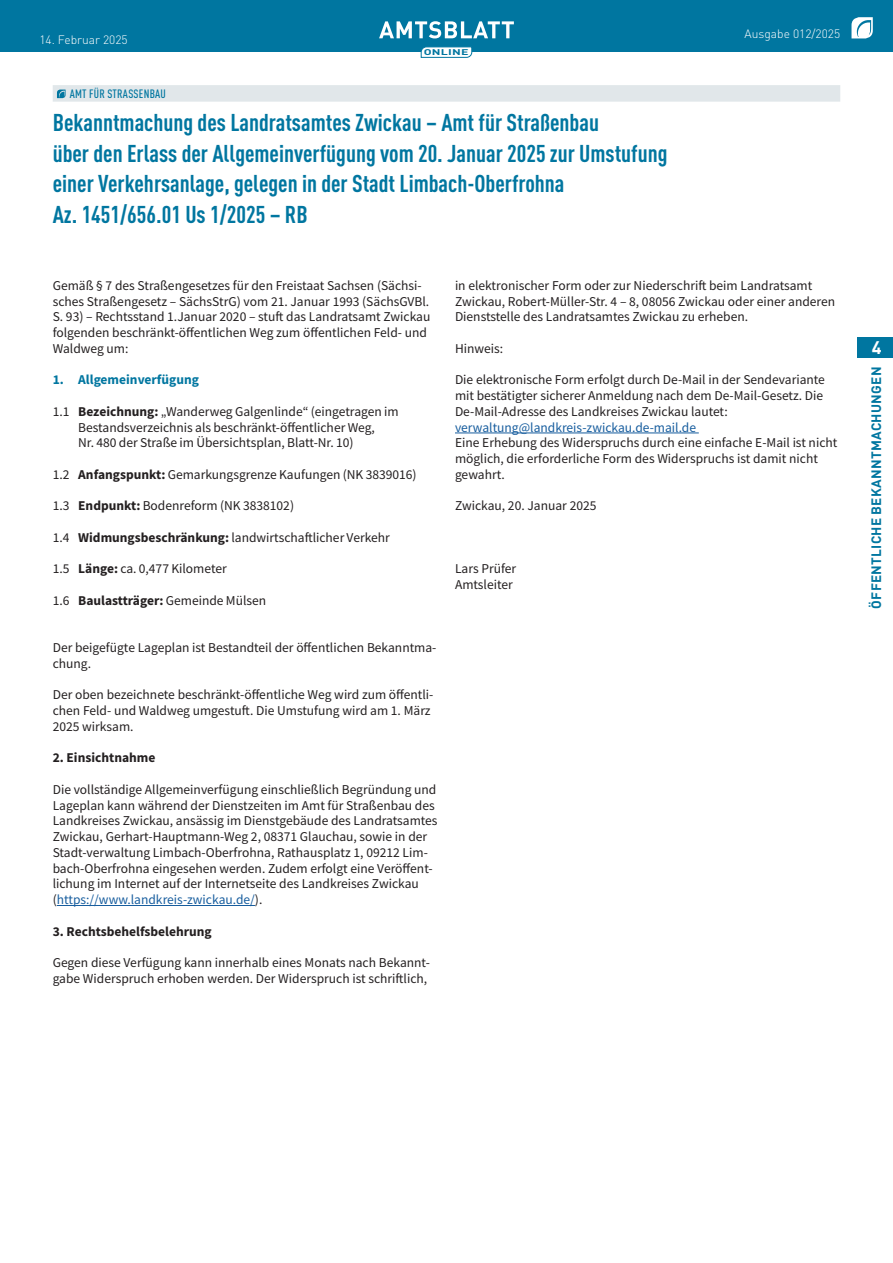
<style>
.page{position:relative;width:893px;height:1263px;background:#fff}
.page>*{position:absolute;margin:0;border:0;box-sizing:border-box;transform-origin:0 0}
._2022_-_Öffentliches_-_HZ16{font:700 condensed 24px/30.8px "DIN Pro";color:#0076a0}
.t1{font:700 18px "DIN Pro";color:#fff}
._2022_-_Brotschrift{font:13.5px/15.8px "Source Sans Pro";color:#231f20}
._2022_-_Brotschrift_-_Aufzählung_Zahlen_E{font:13.5px "Source Sans Pro";color:#231f20}
._2022_-_Brotschrift-2{font:700 13.5px "Source Sans Pro";color:#231f20}
.t2{font:700 13.5px "DIN Pro";letter-spacing:.02em;color:#0076a0}
._2022_-_Brotschrift_-_Aufzählung_Zahlen_E-2{font:700 13.5px "Source Sans Pro";color:#0076a0}
.t3{font:300 12px "DIN Pro";color:#fff}
._2022_-_Öffentliches_-_DZ{font:500 condensed 12px "DIN Pro";letter-spacing:.02em;color:#0076a0}
.t4{font:700 8.25px "DIN Pro";letter-spacing:.02em;color:#0076a0;scale:1.5 1}
.s1{font-weight:700}
.s2{color:#175d9e}
</style>
<div class="page">
<div style="left:0;top:0;width:893px;height:51px;background:#0076a0"></div>
<svg style="left:851px;top:17px;width:22px;height:21px"></svg>
<svg style="left:379px;top:21px;width:135px;height:17px"></svg>
<svg style="left:421px;top:47px;width:51px;height:11px"></svg>
<div style="left:857px;top:337px;width:36px;height:21px;background:#0076a0"></div>
<div style="left:53px;top:85px;width:787px;height:17px;background:#e1e7ea"></div>
<svg style="left:57px;top:90px;width:9px;height:8px"></svg>
<hr style="left:57px;top:905px;width:198px;height:1px;background:#175d9e">
<hr style="left:455px;top:433px;width:244px;height:1px;background:#175d9e">
<p class="t3" style="left:39px;top:30px;width:90px">14. Februar 2025</p>
<p class="t4" style="left:424px;top:45px;width:31px">ONLINE</p>
<p class="_2022_-_Öffentliches_-_DZ" style="left:70px;top:85px;width:98px">AMT FÜR STRASSENBAU</p>
<p class="_2022_-_Öffentliches_-_HZ16" style="left:53px;top:105px;width:616px">Bekanntmachung des Landratsamtes Zwickau – Amt für Straßenbau<br>über den Erlass der Allgemeinverfügung vom 20. Januar 2025 zur Umstufung einer Verkehrsanlage, gelegen in der Stadt Limbach-Oberfrohna<br>Az. 1451/656.01 Us 1/2025 – RB</p>
<p class="t3" style="left:745px;top:25px;width:97px">Ausgabe 012/2025</p>
<p class="_2022_-_Brotschrift" style="left:53px;top:277px;width:379px">Gemäß § 7 des Straßengesetzes für den Freistaat Sachsen (Sächsi&shy;sches Straßengesetz – SächsStrG) vom 21. Januar 1993 (SächsGVBl.<br>S. 93) – Rechtsstand 1.Januar 2020 – stuft das Landratsamt Zwickau folgenden beschränkt-öffentlichen Weg zum öffentlichen Feld- und Waldweg um:</p>
<p class="_2022_-_Brotschrift_-_Aufzählung_Zahlen_E-2" style="left:53px;top:371px;width:148px">1. Allgemeinverfügung</p>
<p class="_2022_-_Brotschrift_-_Aufzählung_Zahlen_E" style="left:53px;top:403px;width:347px">1.1 <span class="s1">Bezeichnung:</span> „Wanderweg Galgenlinde“ (eingetragen im</p>
<p class="_2022_-_Brotschrift_-_Aufzählung_Zahlen_E" style="left:78px;top:418px;width:298px">Bestandsverzeichnis als beschränkt-öffentlicher Weg,</p>
<p class="_2022_-_Brotschrift_-_Aufzählung_Zahlen_E" style="left:78px;top:434px;width:277px">Nr. 480 der Straße im Übersichtsplan, Blatt-Nr. 10)</p>
<p class="_2022_-_Brotschrift_-_Aufzählung_Zahlen_E" style="left:53px;top:466px;width:365px">1.2 <span class="s1">Anfangspunkt:</span> Gemarkungsgrenze Kaufungen (NK 3839016)</p>
<p class="_2022_-_Brotschrift_-_Aufzählung_Zahlen_E" style="left:53px;top:497px;width:243px">1.3 <span class="s1">Endpunkt:</span> Bodenreform (NK 3838102)</p>
<p class="_2022_-_Brotschrift_-_Aufzählung_Zahlen_E" style="left:53px;top:529px;width:339px">1.4 <span class="s1">Widmungsbeschränkung:</span> landwirtschaftlicher Verkehr</p>
<p class="_2022_-_Brotschrift_-_Aufzählung_Zahlen_E" style="left:53px;top:560px;width:176px">1.5 <span class="s1">Länge:</span> ca. 0,477 Kilometer</p>
<p class="_2022_-_Brotschrift_-_Aufzählung_Zahlen_E" style="left:53px;top:592px;width:215px">1.6 <span class="s1">Baulastträger:</span> Gemeinde Mülsen</p>
<p class="_2022_-_Brotschrift" style="left:53px;top:640px;width:385px">Der beigefügte Lageplan ist Bestandteil der öffentlichen Bekanntma&shy;chung.</p>
<p class="_2022_-_Brotschrift" style="left:53px;top:687px;width:382px">Der oben bezeichnete beschränkt-öffentliche Weg wird zum öffentli&shy;chen Feld- und Waldweg umgestuft. Die Umstufung wird am 1. März<br>2025 wirksam.</p>
<p class="_2022_-_Brotschrift-2" style="left:53px;top:749px;width:104px">2. Einsichtnahme</p>
<p class="_2022_-_Brotschrift" style="left:53px;top:781px;width:386px">Die vollständige Allgemeinverfügung einschließlich Begründung und Lageplan kann während der Dienstzeiten im Amt für Straßenbau des Landkreises Zwickau, ansässig im Dienstgebäude des Landratsamtes Zwickau, Gerhart-Hauptmann-Weg 2, 08371 Glauchau, sowie in der Stadt-verwaltung Limbach-Oberfrohna, Rathausplatz 1, 09212 Lim&shy;bach-Oberfrohna eingesehen werden. Zudem erfolgt eine Veröffent&shy;lichung im Internet auf der Internetseite des Landkreises Zwickau (<span class="s2">https://www.landkreis-zwickau.de/</span>).</p>
<p class="_2022_-_Brotschrift-2" style="left:53px;top:922px;width:161px">3. Rechtsbehelfsbelehrung</p>
<p class="_2022_-_Brotschrift" style="left:53px;top:955px;width:379px">Gegen diese Verfügung kann innerhalb eines Monats nach Bekannt&shy;gabe Widerspruch erhoben werden. Der Widerspruch ist schriftlich,</p>
<p class="_2022_-_Brotschrift" style="left:455px;top:277px;width:382px">in elektronischer Form oder zur Niederschrift beim Landratsamt<br>Zwickau, Robert-Müller-Str. 4 – 8, 08056 Zwickau oder einer anderen<br>Dienststelle des Landratsamtes Zwickau zu erheben.</p>
<p class="_2022_-_Brotschrift" style="left:455px;top:340px;width:50px">Hinweis:</p>
<p class="_2022_-_Brotschrift" style="left:455px;top:372px;width:384px">Die elektronische Form erfolgt durch De-Mail in der Sendevariante mit bestätigter sicherer Anmeldung nach dem De-Mail-Gesetz. Die De-Mail-Adresse des Landkreises Zwickau lautet: <span class="s2">verwaltung@landkreis-zwickau.de-mail.de<br></span>Eine Erhebung des Widerspruchs durch eine einfache E-Mail ist nicht möglich, die erforderliche Form des Widerspruchs ist damit nicht gewahrt.</p>
<p class="_2022_-_Brotschrift" style="left:455px;top:498px;width:143px">Zwickau, 20. Januar 2025</p>
<p class="_2022_-_Brotschrift" style="left:455px;top:561px;width:63px">Lars Prüfer</p>
<p class="_2022_-_Brotschrift" style="left:455px;top:577px;width:59px">Amtsleiter</p>
<h2 class="t1" style="left:872px;top:333px;width:11px">4</h2>
<p class="t2" style="left:865px;top:609px;width:243px;rotate:-90deg">ÖFFENTLICHE BEKANNTMACHUNGEN</p>
</div>
